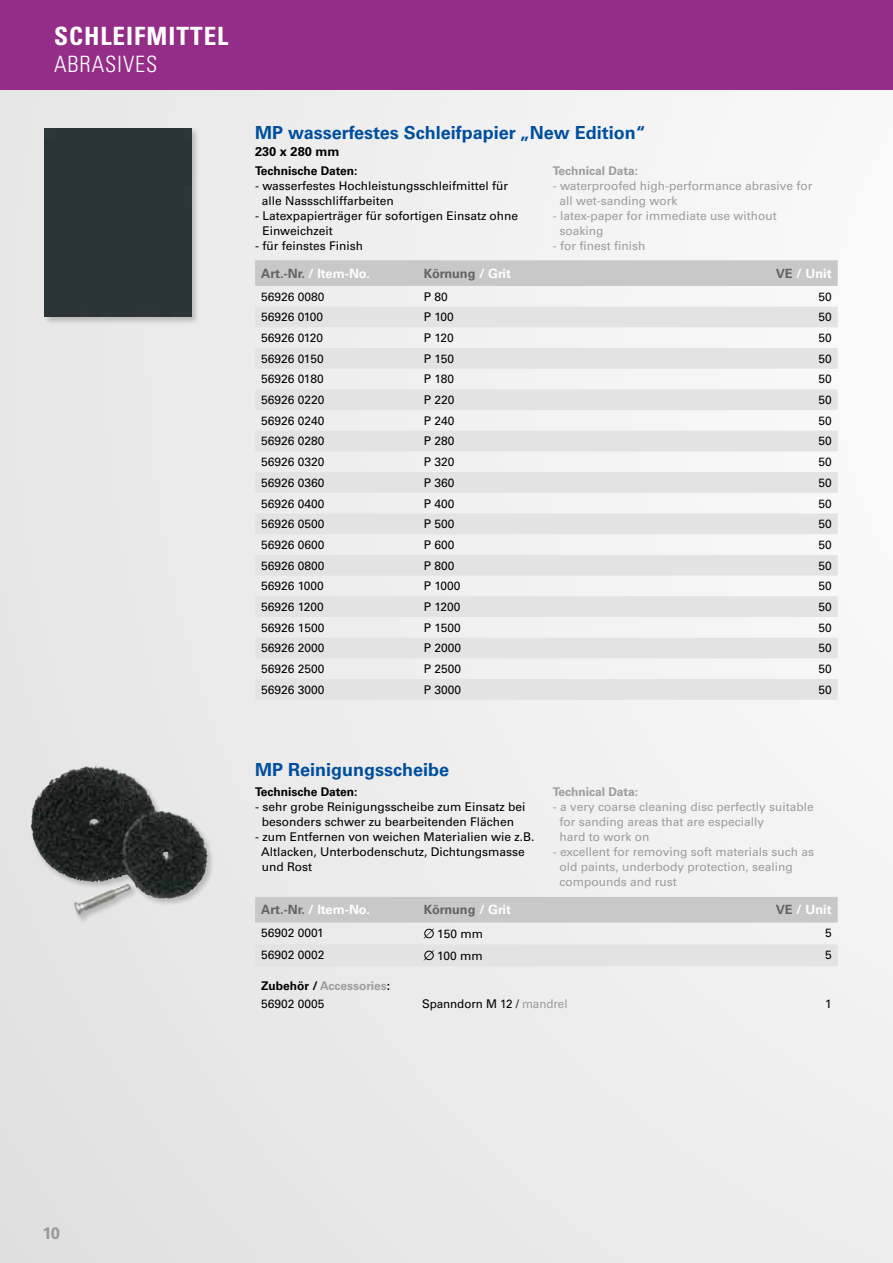
<style>
.page{position:relative;width:893px;height:1263px;background:#ecebec}
.page>*{position:absolute;margin:0;border:0;box-sizing:border-box;transform-origin:0 0}
.t1{font:25.2px "Univers LTCYR 67 Bold Cond";letter-spacing:.04em;color:#fff}
.t2{font:22.5px "Univers LTCYR 47 Light Cond";letter-spacing:.04em;color:#fff}
.t3{font:700 18px "Univers LT Pro 65";color:#004f9f}
.t4{font:700 16.5px "Univers LT Pro 65";color:#97989a}
.t5{font:700 12.75px "Univers LT Pro 65";color:#fff}
.t6{font:700 12.75px "Univers LT Pro 65";color:#646363}
.t7{font:700 12.75px "Univers LT Pro 65";color:#000}
.t8{font:12px/15px "Univers LT Pro 55 Roman";color:#000}
.t9{font:12px/15px "Univers LT Pro 55 Roman";color:#9d9d9c}
.t10{font:700 12px "Univers LT Pro 65";color:#9d9d9c}
.t11{font:700 12px "Univers LT Pro 65";color:#000}
.s1{color:#646363}
.s2{color:#fff}
.s3{color:#000}
.s4{color:#9d9d9c}
</style>
<div class="page">
<div style="left:0;top:0;width:893px;height:89px;background:#942d87"></div>
<div style="left:255px;top:260px;width:583px;height:26px;background:#c9c8c9"></div>
<svg style="left:676px;top:328px;width:162px;height:227px;fill:#f6f5f6"></svg>
<svg style="left:723px;top:576px;width:115px;height:103px;fill:#f6f5f6"></svg>
<div style="left:43px;top:126px;width:156px;height:199px;background:#000;opacity:.2"></div>
<div style="left:45px;top:128px;width:146px;height:189px;background:#2a3436"></div>
<div style="left:255px;top:897px;width:583px;height:25px;background:#c9c8c9"></div>
<svg style="left:423px;top:928px;width:12px;height:33px"></svg>
<div style="left:30px;top:764px;width:185px;height:160px;background:#000;opacity:.2"></div>
<img style="left:55px;top:765px;width:41px;height:14px">
<h1 class="t1" style="left:54px;top:21px;width:176px">SCHLEIFMITTEL</h1>
<h2 class="t2" style="left:54px;top:49px;width:105px">ABRASIVES</h2>
<h3 class="t3" style="left:255px;top:122px;width:392px">MP wasserfestes Schleifpapier „New Edition“</h3>
<p class="t7" style="left:255px;top:144px;width:86px">230 x 280 mm</p>
<p class="t11" style="left:255px;top:163px;width:104px">Technische Daten:</p>
<p class="t8" style="left:262px;top:178px;width:248px;text-indent:-7px">- wasserfestes Hochleistungsschleifmittel für alle Nassschliffarbeiten</p>
<p class="t8" style="left:262px;top:208px;width:257px;text-indent:-7px">- Latexpapierträger für sofortigen Einsatz ohne<br>Einweichzeit</p>
<p class="t8" style="left:255px;top:238px;width:110px">- für feinstes Finish</p>
<p class="t10" style="left:553px;top:163px;width:87px">Technical Data:</p>
<p class="t9" style="left:559px;top:178px;width:255px;text-indent:-7px">- waterproofed high-performance abrasive for all wet-sanding work</p>
<p class="t9" style="left:559px;top:208px;width:219px;text-indent:-7px">- latex-paper for immediate use without soaking</p>
<p class="t9" style="left:553px;top:238px;width:94px">- for finest finish</p>
<p class="t5" style="left:261px;top:266px;width:110px"><span class="s1">Art.-Nr.</span> / Item-No.</p>
<p class="t6" style="left:424px;top:266px;width:89px">Körnung <span class="s2">/ Grit</span></p>
<p class="t5" style="left:776px;top:266px;width:57px"><span class="s1">VE</span> / Unit</p>
<p class="t8" style="left:261px;top:289px;width:65px">56926 0080</p>
<p class="t8" style="left:424px;top:289px;width:26px">P 80</p>
<p class="t8" style="left:818px;top:289px;width:15px">50</p>
<p class="t8" style="left:261px;top:310px;width:64px">56926 0100</p>
<p class="t8" style="left:424px;top:310px;width:32px">P 100</p>
<p class="t8" style="left:818px;top:310px;width:15px">50</p>
<p class="t8" style="left:261px;top:330px;width:64px">56926 0120</p>
<p class="t8" style="left:424px;top:330px;width:32px">P 120</p>
<p class="t8" style="left:818px;top:330px;width:15px">50</p>
<p class="t8" style="left:261px;top:351px;width:64px">56926 0150</p>
<p class="t8" style="left:424px;top:351px;width:32px">P 150</p>
<p class="t8" style="left:818px;top:351px;width:15px">50</p>
<p class="t8" style="left:261px;top:372px;width:64px">56926 0180</p>
<p class="t8" style="left:424px;top:372px;width:32px">P 180</p>
<p class="t8" style="left:818px;top:372px;width:15px">50</p>
<p class="t8" style="left:261px;top:392px;width:65px">56926 0220</p>
<p class="t8" style="left:424px;top:392px;width:32px">P 220</p>
<p class="t8" style="left:818px;top:392px;width:15px">50</p>
<p class="t8" style="left:261px;top:413px;width:65px">56926 0240</p>
<p class="t8" style="left:424px;top:413px;width:32px">P 240</p>
<p class="t8" style="left:818px;top:413px;width:15px">50</p>
<p class="t8" style="left:261px;top:434px;width:65px">56926 0280</p>
<p class="t8" style="left:424px;top:434px;width:32px">P 280</p>
<p class="t8" style="left:818px;top:434px;width:15px">50</p>
<p class="t8" style="left:261px;top:454px;width:65px">56926 0320</p>
<p class="t8" style="left:424px;top:454px;width:32px">P 320</p>
<p class="t8" style="left:818px;top:454px;width:15px">50</p>
<p class="t8" style="left:261px;top:475px;width:65px">56926 0360</p>
<p class="t8" style="left:424px;top:475px;width:32px">P 360</p>
<p class="t8" style="left:818px;top:475px;width:15px">50</p>
<p class="t8" style="left:261px;top:496px;width:65px">56926 0400</p>
<p class="t8" style="left:424px;top:496px;width:32px">P 400</p>
<p class="t8" style="left:818px;top:496px;width:15px">50</p>
<p class="t8" style="left:261px;top:516px;width:65px">56926 0500</p>
<p class="t8" style="left:424px;top:516px;width:32px">P 500</p>
<p class="t8" style="left:818px;top:516px;width:15px">50</p>
<p class="t8" style="left:261px;top:537px;width:65px">56926 0600</p>
<p class="t8" style="left:424px;top:537px;width:32px">P 600</p>
<p class="t8" style="left:818px;top:537px;width:15px">50</p>
<p class="t8" style="left:261px;top:558px;width:65px">56926 0800</p>
<p class="t8" style="left:424px;top:558px;width:32px">P 800</p>
<p class="t8" style="left:818px;top:558px;width:15px">50</p>
<p class="t8" style="left:261px;top:578px;width:64px">56926 1000</p>
<p class="t8" style="left:424px;top:578px;width:38px">P 1000</p>
<p class="t8" style="left:818px;top:578px;width:15px">50</p>
<p class="t8" style="left:261px;top:599px;width:64px">56926 1200</p>
<p class="t8" style="left:424px;top:599px;width:38px">P 1200</p>
<p class="t8" style="left:818px;top:599px;width:15px">50</p>
<p class="t8" style="left:261px;top:620px;width:65px">56926 1500</p>
<p class="t8" style="left:424px;top:620px;width:39px">P 1500</p>
<p class="t8" style="left:818px;top:620px;width:15px">50</p>
<p class="t8" style="left:261px;top:641px;width:65px">56926 2000</p>
<p class="t8" style="left:424px;top:641px;width:39px">P 2000</p>
<p class="t8" style="left:818px;top:641px;width:15px">50</p>
<p class="t8" style="left:261px;top:661px;width:65px">56926 2500</p>
<p class="t8" style="left:424px;top:661px;width:39px">P 2500</p>
<p class="t8" style="left:818px;top:661px;width:15px">50</p>
<p class="t8" style="left:261px;top:682px;width:65px">56926 3000</p>
<p class="t8" style="left:424px;top:682px;width:39px">P 3000</p>
<p class="t8" style="left:818px;top:682px;width:15px">50</p>
<h3 class="t3" style="left:255px;top:759px;width:196px">MP Reinigungsscheibe</h3>
<p class="t11" style="left:255px;top:785px;width:104px">Technische Daten:</p>
<p class="t8" style="left:255px;top:799px;width:272px;text-align:center">- sehr grobe Reinigungsscheibe zum Einsatz bei besonders schwer zu bearbeitenden Flächen</p>
<p class="t8" style="left:261px;top:829px;width:275px;text-indent:-6px">- zum Entfernen von weichen Materialien wie z.B.<br>Altlacken, Unterbodenschutz, Dichtungsmasse und Rost</p>
<p class="t10" style="left:553px;top:785px;width:87px">Technical Data:</p>
<p class="t9" style="left:559px;top:799px;width:256px;text-indent:-7px">- a very coarse cleaning disc perfectly suitable for sanding areas that are especially<br>hard to work on</p>
<p class="t9" style="left:559px;top:844px;width:256px;text-indent:-7px">- excellent for removing soft materials such as old paints, underbody protection, sealing compounds and rust</p>
<p class="t5" style="left:261px;top:902px;width:110px"><span class="s1">Art.-Nr.</span> / Item-No.</p>
<p class="t6" style="left:424px;top:902px;width:89px">Körnung <span class="s2">/ Grit</span></p>
<p class="t5" style="left:776px;top:902px;width:57px"><span class="s1">VE</span> / Unit</p>
<p class="t8" style="left:261px;top:925px;width:64px">56902 0001</p>
<p class="t8" style="left:437px;top:927px;width:47px">150 mm</p>
<p class="t8" style="left:825px;top:925px;width:8px">5</p>
<p class="t8" style="left:261px;top:947px;width:65px">56902 0002</p>
<p class="t8" style="left:437px;top:948px;width:47px">100 mm</p>
<p class="t8" style="left:825px;top:947px;width:8px">5</p>
<p class="t10" style="left:261px;top:978px;width:130px"><span class="s3">Zubehör /</span> Accessories<span class="s3">:</span></p>
<p class="t8" style="left:261px;top:997px;width:65px">56902 0005</p>
<p class="t8" style="left:422px;top:997px;width:147px">Spanndorn M 12 / <span class="s4">mandrel</span></p>
<p class="t8" style="left:825px;top:997px;width:8px">1</p>
<h3 class="t4" style="left:43px;top:1223px;width:19px">10</h3>
</div>
